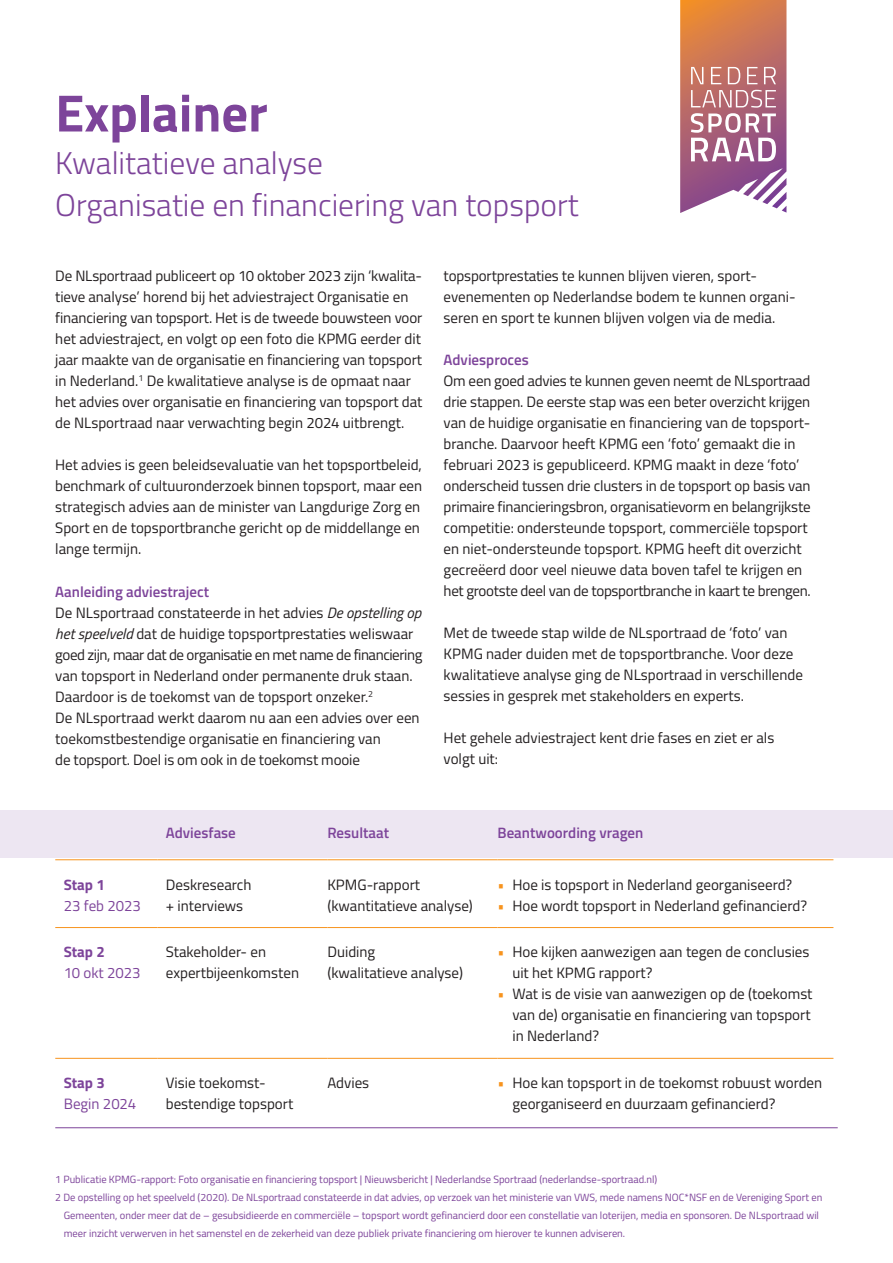
<style>
.page{position:relative;width:893px;height:1263px;background:#fff}
.page>*{position:absolute;margin:0;border:0;box-sizing:border-box;transform-origin:0 0}
.H1_Grote_heading_paars{font:700 52.5px "Titillium Web";color:#7d449a}
.H2_ondertitel{font:300 31.5px/42px "Titillium Web";color:#7d449a}
.P_bodytekst_zwart{font:15px/21px "Titillium Web";color:#231f20}
.P_bodytekst_zwart_opsomming_tabel{font:15px/21px "Titillium Web";color:#231f20}
.H2_tussenkop_paars{font:600 15px "Titillium Web";color:#7d449a}
.P_bodytekst_zwart-2{font:15px "Titillium Web";color:#7d449a}
.P_bodytekst_zwart-3{font:700 15px "Titillium Web";color:#7d449a}
.p_voetnoot{font:10.5px/18px "Titillium Web";color:#7d449a}
.s1{font-style:italic}
.s2{color:#f7931d}
</style>
<div class="page">
<div style="left:0;top:810px;width:893px;height:48px;background:#ede6f2"></div>
<svg style="left:55px;top:860px;width:102px;height:198px"></svg>
<hr style="left:327px;top:859px;width:170px;height:1px;background:#f7931d">
<hr style="left:497px;top:859px;width:336px;height:1px;background:#f7931d">
<hr style="left:55px;top:927px;width:102px;height:1px;background:#f7931d">
<hr style="left:157px;top:927px;width:170px;height:1px;background:#f7931d">
<hr style="left:327px;top:927px;width:170px;height:1px;background:#f7931d">
<hr style="left:497px;top:927px;width:336px;height:1px;background:#f7931d">
<hr style="left:55px;top:1058px;width:102px;height:1px;background:#f7931d">
<hr style="left:157px;top:1058px;width:170px;height:1px;background:#f7931d">
<hr style="left:327px;top:1058px;width:170px;height:1px;background:#f7931d">
<hr style="left:497px;top:1058px;width:336px;height:1px;background:#f7931d">
<hr style="left:55px;top:859px;width:102px;height:1px;background:#f7931d">
<hr style="left:157px;top:859px;width:170px;height:1px;background:#f7931d">
<svg style="left:680px;top:0;width:106px;height:213px;background:#c28283"></svg>
<hr style="left:55px;top:1127px;width:783px;height:1px;background:#7d449a">
<h1 class="H1_Grote_heading_paars" style="left:55px;top:73px;width:214px">Explainer</h1>
<h2 class="H2_ondertitel" style="left:55px;top:140px;width:525px">Kwalitatieve analyse<br>Organisatie en financiering van topsport</h2>
<p class="P_bodytekst_zwart" style="left:55px;top:265px;width:369px">De NLsportraad publiceert op 10 oktober 2023 zijn ‘kwalita&shy;tieve analyse’ horend bij het adviestraject Organisatie en financiering van topsport. Het is de tweede bouwsteen voor het adviestraject, en volgt op een foto die KPMG eerder dit jaar maakte van de organisatie en financiering van topsport in Nederland.<sup>1</sup> De kwalitatieve analyse is de opmaat naar het advies over organisatie en financiering van topsport dat de NLsportraad naar verwachting begin 2024 uitbrengt.</p>
<p class="P_bodytekst_zwart" style="left:55px;top:454px;width:368px">Het advies is geen beleidsevaluatie van het topsportbeleid, benchmark of cultuuronderzoek binnen topsport, maar een strategisch advies aan de minister van Langdurige Zorg en Sport en de topsportbranche gericht op de middellange en lange termijn.</p>
<h2 class="H2_tussenkop_paars" style="left:55px;top:580px;width:155px">Aanleiding adviestraject</h2>
<p class="P_bodytekst_zwart" style="left:55px;top:601px;width:369px">De NLsportraad constateerde in het advies <span class="s1">De opstelling op het speelveld</span> dat de huidige topsportprestaties weliswaar goed zijn, maar dat de organisatie en met name de financiering van topsport in Nederland onder permanente druk staan.<br>Daardoor is de toekomst van de topsport onzeker.<sup>2<br></sup>De NLsportraad werkt daarom nu aan een advies over een toekomstbestendige organisatie en financiering van<br>de topsport. Doel is om ook in de toekomst mooie</p>
<p class="P_bodytekst_zwart" style="left:444px;top:265px;width:353px">topsportprestaties te kunnen blijven vieren, sport&shy;evenementen op Nederlandse bodem te kunnen organi&shy;seren en sport te kunnen blijven volgen via de media.</p>
<h2 class="H2_tussenkop_paars" style="left:444px;top:348px;width:87px">Adviesproces</h2>
<p class="P_bodytekst_zwart" style="left:444px;top:370px;width:369px">Om een goed advies te kunnen geven neemt de NLsportraad drie stappen. De eerste stap was een beter overzicht krijgen van de huidige organisatie en financiering van de topsport&shy;branche. Daarvoor heeft KPMG een ‘foto’ gemaakt die in februari 2023 is gepubliceerd. KPMG maakt in deze ‘foto’ onderscheid tussen drie clusters in de topsport op basis van primaire financieringsbron, organisatievorm en belangrijkste competitie: ondersteunde topsport, commerciële topsport en niet-ondersteunde topsport. KPMG heeft dit overzicht gecreëerd door veel nieuwe data boven tafel te krijgen en het grootste deel van de topsportbranche in kaart te brengen.</p>
<p class="P_bodytekst_zwart" style="left:444px;top:622px;width:361px">Met de tweede stap wilde de NLsportraad de ‘foto’ van KPMG nader duiden met de topsportbranche. Voor deze kwalitatieve analyse ging de NLsportraad in verschillende sessies in gesprek met stakeholders en experts.</p>
<p class="P_bodytekst_zwart" style="left:444px;top:727px;width:332px">Het gehele adviestraject kent drie fases en ziet er als volgt uit:</p>
<h2 class="H2_tussenkop_paars" style="left:166px;top:822px;width:72px">Adviesfase</h2>
<h2 class="H2_tussenkop_paars" style="left:327px;top:822px;width:63px">Resultaat</h2>
<h2 class="H2_tussenkop_paars" style="left:497px;top:822px;width:147px">Beantwoording vragen</h2>
<p class="P_bodytekst_zwart-3" style="left:64px;top:873px;width:43px">Stap 1</p>
<p class="P_bodytekst_zwart-2" style="left:64px;top:894px;width:79px">23 feb 2023</p>
<p class="P_bodytekst_zwart" style="left:166px;top:873px;width:87px">Deskresearch + interviews</p>
<p class="P_bodytekst_zwart" style="left:327px;top:873px;width:94px">KPMG-rapport</p>
<p class="P_bodytekst_zwart" style="left:327px;top:894px;width:147px">(kwantitatieve analyse)</p>
<p class="P_bodytekst_zwart_opsomming_tabel" style="left:497px;top:873px;width:296px"><span class="s2">•</span> Hoe is topsport in Nederland georganiseerd?</p>
<p class="P_bodytekst_zwart_opsomming_tabel" style="left:497px;top:894px;width:311px"><span class="s2">•</span> Hoe wordt topsport in Nederland gefinancierd?</p>
<p class="P_bodytekst_zwart-3" style="left:64px;top:940px;width:43px">Stap 2</p>
<p class="P_bodytekst_zwart-2" style="left:64px;top:962px;width:78px">10 okt 2023</p>
<p class="P_bodytekst_zwart" style="left:166px;top:941px;width:135px">Stakeholder- en expertbijeenkomsten</p>
<p class="P_bodytekst_zwart" style="left:327px;top:941px;width:49px">Duiding</p>
<p class="P_bodytekst_zwart" style="left:327px;top:962px;width:137px">(kwalitatieve analyse)</p>
<p class="P_bodytekst_zwart_opsomming_tabel" style="left:512px;top:941px;width:299px;text-indent:-15px"><span class="s2">•</span> Hoe kijken aanwezigen aan tegen de conclusies uit het KPMG rapport?</p>
<p class="P_bodytekst_zwart_opsomming_tabel" style="left:512px;top:983px;width:302px;text-indent:-15px"><span class="s2">•</span> Wat is de visie van aanwezigen op de (toekomst van de) organisatie en financiering van topsport in Nederland?</p>
<p class="P_bodytekst_zwart-3" style="left:64px;top:1071px;width:43px">Stap 3</p>
<p class="P_bodytekst_zwart-2" style="left:64px;top:1093px;width:74px">Begin 2024</p>
<p class="P_bodytekst_zwart" style="left:166px;top:1071px;width:129px">Visie toekomst&shy;bestendige topsport</p>
<p class="P_bodytekst_zwart" style="left:327px;top:1071px;width:43px">Advies</p>
<p class="P_bodytekst_zwart_opsomming_tabel" style="left:512px;top:1071px;width:311px;text-indent:-15px"><span class="s2">•</span> Hoe kan topsport in de toekomst robuust worden georganiseerd en duurzaam gefinancierd?</p>
<p class="p_voetnoot" style="left:55px;top:1169px;width:604px">1 Publicatie KPMG-rapport: Foto organisatie en financiering topsport | Nieuwsbericht | Nederlandse Sportraad (nederlandse-sportraad.nl)</p>
<p class="p_voetnoot" style="left:64px;top:1187px;width:760px;text-indent:-9px">2 De opstelling op het speelveld (2020). De NLsportraad constateerde in dat advies, op verzoek van het ministerie van VWS, mede namens NOC*NSF en de Vereniging Sport en<br>Gemeenten, onder meer dat de – gesubsidieerde en commerciële – topsport wordt gefinancierd door een constellatie van loterijen, media en sponsoren. De NLsportraad wil meer inzicht verwerven in het samenstel en de zekerheid van deze publiek‐private financiering om hierover te kunnen adviseren.</p>
</div>
